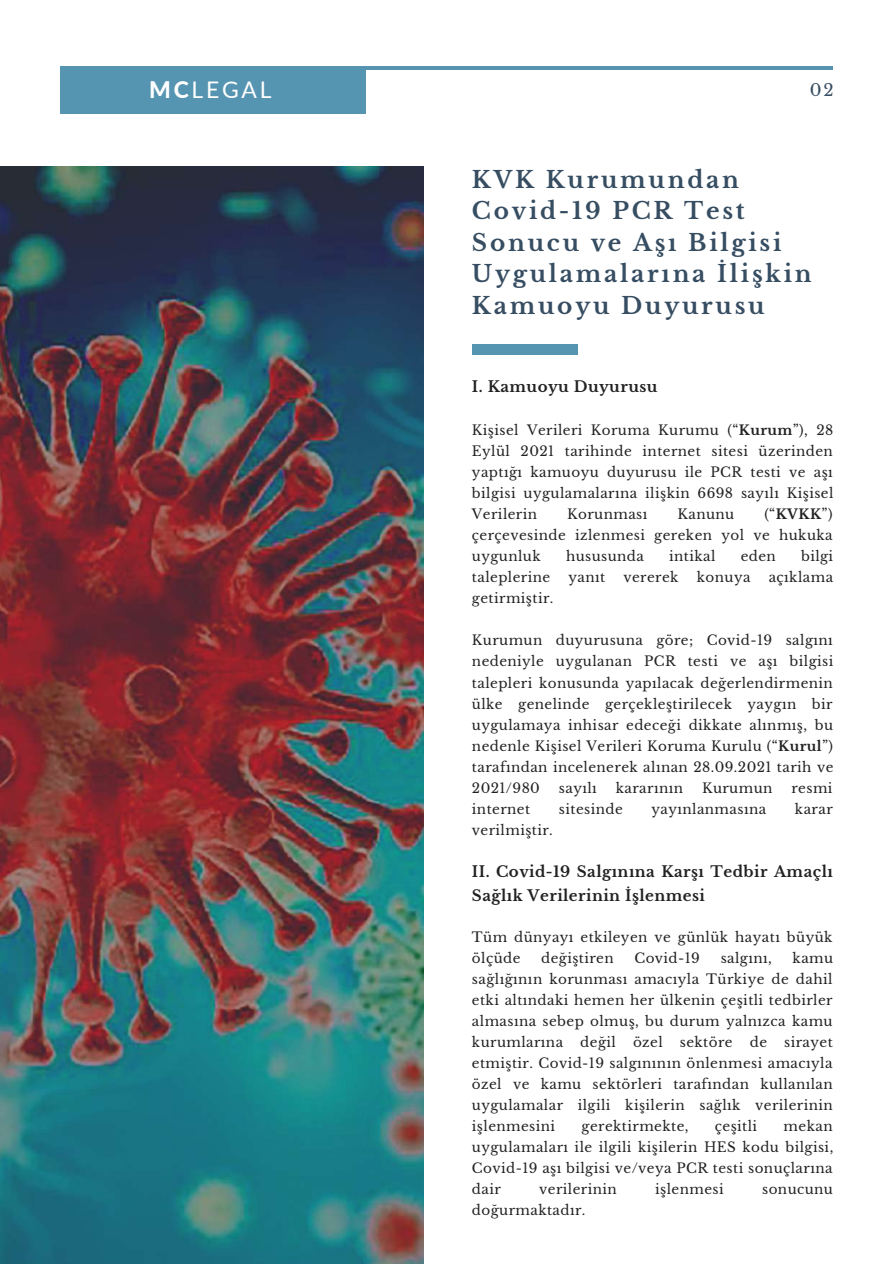
<style>
.page{position:relative;width:894px;height:1264px;background:#fff}
.page>*{position:absolute;margin:0;border:0;box-sizing:border-box;transform-origin:0 0}
.t1{font:700 23.1px/31.5px "Libre Baskerville";letter-spacing:.12em;color:#364d62}
.t2{font:22.95px "Lato";letter-spacing:.12em;color:#fff}
.t3{font:16.5px "Libre Baskerville";color:#364d62}
.t4{font:700 15px/24px "Libre Baskerville";letter-spacing:.03em;color:#222}
.t5{font:13.5px/21px "Libre Baskerville";letter-spacing:.03em;color:#222;text-align:justify}
.s1{font-weight:800}
.s2{font-weight:700}
</style>
<div class="page">
<hr style="left:61px;top:66px;width:771px;height:4px;background:#5695b1">
<div style="left:61px;top:66px;width:305px;height:48px;background:#5695b1"></div>
<img style="left:0;top:166px;width:423px;height:1097px">
<div style="left:471px;top:344px;width:106px;height:10px;background:#5695b1"></div>
<h2 class="t2" style="left:149px;top:76px;width:124px"><span class="s1">MC</span>LEGAL</h2>
<p class="t3" style="left:809px;top:80px;width:25px">02</p>
<h1 class="t1" style="left:472px;top:164px;width:341px">KVK Kurumundan<br>Covid-19 PCR Test<br>Sonucu ve Aşı Bilgisi<br>Uygulamalarına İlişkin<br>Kamuoyu Duyurusu</h1>
<p class="t4" style="left:472px;top:375px;width:187px">I. Kamuoyu Duyurusu</p>
<p class="t5" style="left:472px;top:420px;width:363px">Kişisel Verileri Koruma Kurumu (“<span class="s2">Kurum</span>”), 28<br>Eylül 2021 tarihinde internet sitesi üzerinden yaptığı kamuoyu duyurusu ile PCR testi ve aşı bilgisi uygulamalarına ilişkin 6698 sayılı Kişisel Verilerin</p>
<p class="t5" style="left:472px;top:504px;width:362px;text-indent:292px">(“<span class="s2">KVKK</span>”) çerçevesinde izlenmesi gereken yol ve hukuka uygunluk</p>
<p class="t5" style="left:567px;top:504px;width:82px">Korunması</p>
<p class="t5" style="left:677px;top:504px;width:58px">Kanunu</p>
<p class="t5" style="left:566px;top:546px;width:79px">hususunda</p>
<p class="t5" style="left:669px;top:546px;width:48px">intikal</p>
<p class="t5" style="left:740px;top:546px;width:37px">eden</p>
<p class="t5" style="left:800px;top:546px;width:34px">bilgi</p>
<p class="t5" style="left:472px;top:567px;width:80px">taleplerine</p>
<p class="t5" style="left:568px;top:567px;width:38px">yanıt</p>
<p class="t5" style="left:623px;top:567px;width:57px">vererek</p>
<p class="t5" style="left:696px;top:567px;width:55px">konuya</p>
<p class="t5" style="left:768px;top:567px;width:66px">açıklama</p>
<p class="t5" style="left:472px;top:588px;width:83px">getirmiştir.</p>
<p class="t5" style="left:472px;top:630px;width:363px">Kurumun duyurusuna göre; Covid-19 salgını nedeniyle uygulanan PCR testi ve aşı bilgisi talepleri konusunda yapılacak değerlendirmenin ülke genelinde gerçekleştirilecek yaygın bir uygulamaya inhisar edeceği dikkate alınmış, bu nedenle Kişisel Verileri Koruma Kurulu (“<span class="s2">Kurul</span>”) tarafından incelenerek alınan 28.09.2021 tarih ve 2021/980</p>
<p class="t5" style="left:558px;top:777px;width:39px">sayılı</p>
<p class="t5" style="left:615px;top:777px;width:69px">kararının</p>
<p class="t5" style="left:701px;top:777px;width:72px">Kurumun</p>
<p class="t5" style="left:791px;top:777px;width:43px">resmi</p>
<p class="t5" style="left:472px;top:798px;width:60px">internet</p>
<p class="t5" style="left:558px;top:798px;width:65px">sitesinde</p>
<p class="t5" style="left:651px;top:798px;width:116px">yayınlanmasına</p>
<p class="t5" style="left:794px;top:798px;width:39px">karar</p>
<p class="t5" style="left:472px;top:819px;width:82px">verilmiştir.</p>
<p class="t4" style="left:472px;top:859px;width:362px">II. Covid-19 Salgınına Karşı Tedbir Amaçlı<br>Sağlık Verilerinin İşlenmesi</p>
<p class="t5" style="left:472px;top:926px;width:362px">Tüm dünyayı etkileyen ve günlük hayatı büyük ölçüde</p>
<p class="t5" style="left:472px;top:947px;width:362px;text-indent:320px">kamu sağlığının korunması amacıyla Türkiye de dahil etki altındaki hemen her ülkenin çeşitli tedbirler almasına sebep olmuş, bu durum yalnızca kamu kurumlarına</p>
<p class="t5" style="left:541px;top:947px;width:74px">değiştiren</p>
<p class="t5" style="left:634px;top:947px;width:67px">Covid-19</p>
<p class="t5" style="left:720px;top:947px;width:53px">salgını,</p>
<p class="t5" style="left:580px;top:1031px;width:37px">değil</p>
<p class="t5" style="left:633px;top:1031px;width:31px">özel</p>
<p class="t5" style="left:679px;top:1031px;width:54px">sektöre</p>
<p class="t5" style="left:749px;top:1031px;width:19px">de</p>
<p class="t5" style="left:472px;top:1031px;width:362px;text-indent:312px">sirayet etmiştir. Covid-19 salgınının önlenmesi amacıyla özel ve kamu sektörleri tarafından kullanılan uygulamalar ilgili kişilerin sağlık verilerinin işlenmesini</p>
<p class="t5" style="left:472px;top:1115px;width:363px;text-indent:311px">mekan uygulamaları ile ilgili kişilerin HES kodu bilgisi, Covid-19 aşı bilgisi ve/veya PCR testi sonuçlarına dair</p>
<p class="t5" style="left:581px;top:1115px;width:108px">gerektirmekte,</p>
<p class="t5" style="left:714px;top:1115px;width:44px">çeşitli</p>
<p class="t5" style="left:539px;top:1178px;width:79px">verilerinin</p>
<p class="t5" style="left:655px;top:1178px;width:70px">işlenmesi</p>
<p class="t5" style="left:762px;top:1178px;width:72px">sonucunu</p>
<p class="t5" style="left:472px;top:1199px;width:115px">doğurmaktadır.</p>
</div>
